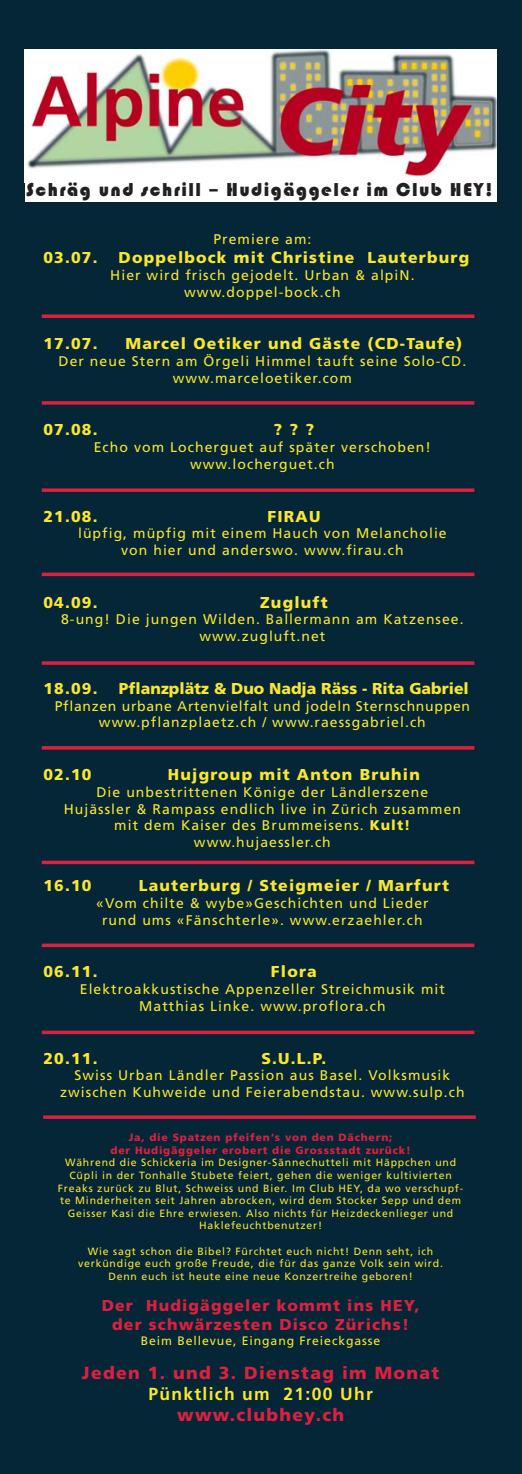
<style>
.page{position:relative;width:522px;height:1474px;background:#fff}
.page>*{position:absolute;margin:0;border:0;box-sizing:border-box;transform-origin:0 0}
.t1{font:19.25px "Bauhaus 93";letter-spacing:.075em;color:#231f20}
.t2{font:900 17.5px "Frutiger";letter-spacing:.075em;color:#dd2040}
.t3{font:700 17.5px "Frutiger";letter-spacing:.075em;color:#f9e72f}
.t4{font:900 15.75px "Frutiger";letter-spacing:.075em;color:#f9e72f}
.t5{font:900 15.75px/18.9px "Frutiger";letter-spacing:.075em;color:#dd2040;text-align:center}
.t6{font:900 15.75px "Frutiger";color:#f9e72f}
.t7{font:14px/16.8px "Frutiger";letter-spacing:.075em;color:#f9e72f;text-align:center}
.t8{font:14px/16.8px "Frutiger";letter-spacing:.05em;color:#f9e72f;text-align:center}
.t9{font:12.25px "Frutiger";letter-spacing:.075em;color:#f9e72f}
.t10{font:10.5px/12.6px "Frutiger";letter-spacing:.075em;color:#f9e72f;text-align:center}
.t11{font:900 10.5px/12.6px "Frutiger";letter-spacing:.075em;color:#dd2040;text-align:center}
.s1{font-weight:900}
</style>
<div class="page">
<div style="left:0;top:0;width:522px;height:1473px;background:#052636"></div>
<div style="left:25px;top:50px;width:471px;height:152px;background:#fff"></div>
<img style="left:27px;top:50px;width:469px;height:132px">
<svg style="left:42px;top:314px;width:432px;height:4px;background:#c2203e"></svg>
<hr style="left:42px;top:401px;width:432px;height:3px;background:#dd2040">
<svg style="left:42px;top:488px;width:432px;height:4px;background:#c2203e"></svg>
<svg style="left:42px;top:572px;width:432px;height:4px;background:#bb203e"></svg>
<svg style="left:42px;top:661px;width:432px;height:4px;background:#c2203e"></svg>
<hr style="left:42px;top:746px;width:432px;height:3px;background:#dd2040">
<svg style="left:42px;top:860px;width:432px;height:4px;background:#b9203e"></svg>
<svg style="left:42px;top:943px;width:432px;height:4px;background:#bd203e"></svg>
<svg style="left:42px;top:1030px;width:432px;height:4px;background:#ba203e"></svg>
<hr style="left:43px;top:1115px;width:433px;height:3px;background:#dd2040">
<h1 class="t1" style="left:26px;top:179px;width:468px">Schräg und schrill – Hudigäggeler im Club HEY!</h1>
<p class="t7" style="left:213px;top:231px;width:99px">Premiere am:</p>
<p class="t4" style="left:43px;top:248px;width:56px">03.07.</p>
<p class="t4" style="left:119px;top:248px;width:352px">Doppelbock mit Christine Lauterburg</p>
<p class="t7" style="left:110px;top:267px;width:306px">Hier wird frisch gejodelt. Urban &amp; alpiN. www.doppel-bock.ch</p>
<p class="t4" style="left:43px;top:334px;width:56px">17.07.</p>
<p class="t4" style="left:125px;top:334px;width:338px">Marcel Oetiker und Gäste (CD-Taufe)</p>
<p class="t7" style="left:59px;top:353px;width:409px">Der neue Stern am Örgeli Himmel tauft seine Solo-CD. www.marceloetiker.com</p>
<p class="t4" style="left:43px;top:420px;width:56px">07.08.</p>
<p class="t4" style="left:273px;top:420px;width:42px">? ? ?</p>
<p class="t7" style="left:94px;top:439px;width:339px">Echo vom Locherguet auf später verschoben! www.locherguet.ch</p>
<p class="t4" style="left:43px;top:506px;width:56px">21.08.</p>
<p class="t4" style="left:267px;top:506px;width:54px">FIRAU</p>
<p class="t7" style="left:78px;top:525px;width:370px">lüpfig, müpfig mit einem Hauch von Melancholie von hier und anderswo. www.firau.ch</p>
<p class="t4" style="left:43px;top:592px;width:56px">04.09.</p>
<p class="t4" style="left:260px;top:592px;width:69px">Zugluft</p>
<p class="t7" style="left:61px;top:611px;width:404px">8-ung! Die jungen Wilden. Ballermann am Katzensee. www.zugluft.net</p>
<p class="t4" style="left:43px;top:678px;width:56px">18.09.</p>
<p class="t6" style="left:119px;top:678px;width:351px">Pflanzplätz &amp; Duo Nadja Räss - Rita Gabriel</p>
<p class="t8" style="left:55px;top:697px;width:417px">Pflanzen urbane Artenvielfalt und jodeln Sternschnuppen www.pflanzplaetz.ch / www.raessgabriel.ch</p>
<p class="t4" style="left:43px;top:765px;width:50px">02.10</p>
<p class="t4" style="left:168px;top:765px;width:253px">Hujgroup mit Anton Bruhin</p>
<p class="t7" style="left:64px;top:783px;width:399px">Die unbestrittenen Könige der Ländlerszene Hujässler &amp; Rampass endlich live in Zürich zusammen mit dem Kaiser des Brummeisens. <span class="s1">Kult! </span>www.hujaessler.ch</p>
<p class="t4" style="left:43px;top:876px;width:50px">16.10</p>
<p class="t4" style="left:139px;top:876px;width:311px">Lauterburg / Steigmeier / Marfurt</p>
<p class="t7" style="left:96px;top:894px;width:334px">«Vom chilte &amp; wybe»Geschichten und Lieder rund ums «Fänschterle». www.erzaehler.ch</p>
<p class="t4" style="left:43px;top:962px;width:56px">06.11.</p>
<p class="t4" style="left:271px;top:962px;width:47px">Flora</p>
<p class="t7" style="left:80px;top:981px;width:366px">Elektroakkustische Appenzeller Streichmusik mit<br>Matthias Linke. www.proflora.ch</p>
<p class="t4" style="left:43px;top:1048px;width:56px">20.11.</p>
<p class="t4" style="left:261px;top:1048px;width:66px">S.U.L.P.</p>
<p class="t7" style="left:60px;top:1067px;width:406px">Swiss Urban Ländler Passion aus Basel. Volksmusik zwischen Kuhweide und Feierabendstau. www.sulp.ch</p>
<p class="t11" style="left:111px;top:1131px;width:301px">Ja, die Spatzen pfeifen‘s von den Dächern;<br>der Hudigäggeler erobert die Grossstadt zurück!</p>
<p class="t10" style="left:58px;top:1156px;width:407px">Während die Schickeria im Designer-Sännechutteli mit Häppchen und Cüpli in der Tonhalle Stubete feiert, gehen die weniger kultivierten Freaks zurück zu Blut, Schweiss und Bier. Im Club HEY, da wo verschupf&shy;te Minderheiten seit Jahren abrocken, wird dem Stocker Sepp und dem Geisser Kasi die Ehre erwiesen. Also nichts für Heizdeckenlieger und Haklefeuchtbenutzer!</p>
<p class="t10" style="left:78px;top:1244px;width:366px">Wie sagt schon die Bibel? Fürchtet euch nicht! Denn seht, ich verkündige euch große Freude, die für das ganze Volk sein wird.<br>Denn euch ist heute eine neue Konzertreihe geboren!</p>
<p class="t5" style="left:102px;top:1296px;width:319px">Der Hudigäggeler kommt ins HEY, der schwärzesten Disco Zürichs!</p>
<p class="t9" style="left:141px;top:1333px;width:241px">Beim Bellevue, Eingang Freieckgasse</p>
<p class="t2" style="left:82px;top:1361px;width:359px">Jeden 1. und 3. Dienstag im Monat</p>
<p class="t3" style="left:148px;top:1383px;width:226px">Pünktlich um 21:00 Uhr</p>
<p class="t2" style="left:177px;top:1403px;width:168px">www.clubhey.ch</p>
</div>
